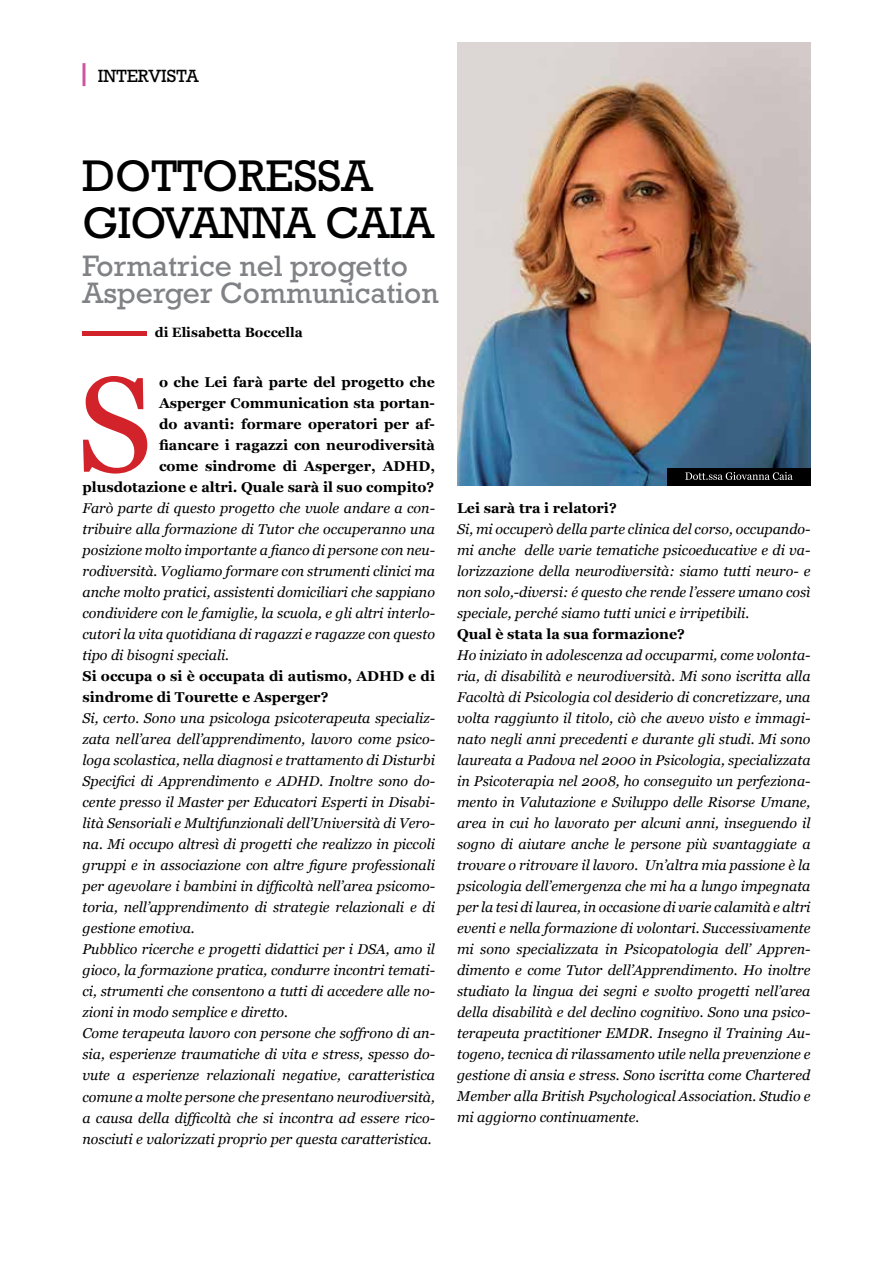
<style>
.page{position:relative;width:893px;height:1263px;background:#fff}
.page>*{position:absolute;margin:0;border:0;box-sizing:border-box;transform-origin:0 0}
.t1{font:135px "Georgia";color:#d2232a}
.t2{font:45px/46.5px "Rockwell";letter-spacing:-.01em;color:#000}
.t3{font:30px/27px "Rockwell";color:#808285}
.t4{font:18px "Rockwell";color:#000}
.t5{font:italic 14.25px/21px "Georgia";color:#000;text-align:justify}
.t6{font:700 14.25px/21px "Georgia";color:#000;text-align:right}
.t7{font:700 13.5px "Georgia";color:#000}
</style>
<div class="page">
<hr style="left:82px;top:63px;width:3px;height:23px;background:#cc57a0">
<hr style="left:82px;top:332px;width:65px;height:4px;background:#d2232a">
<img style="left:457px;top:43px;width:353px;height:443px">
<div style="left:667px;top:469px;width:143px;height:17px;background:#000"></div>
<svg style="left:685px;top:472px;width:108px;height:8px"></svg>
<p class="t4" style="left:98px;top:65px;width:103px">INTERVISTA</p>
<h2 class="t2" style="left:82px;top:152px;width:353px">DOTTORESSA<br>GIOVANNA CAIA</h2>
<h3 class="t3" style="left:82px;top:252px;width:358px">Formatrice nel progetto<br>Asperger Communication</h3>
<p class="t7" style="left:155px;top:325px;width:150px">di Elisabetta Boccella</p>
<h1 class="t1" style="left:77px;top:348px;width:77px">S</h1>
<p class="t6" style="left:82px;top:372px;width:354px">o che Lei farà parte del progetto che<br>Asperger Communication sta portan-<br>do avanti: formare operatori per af-<br>fiancare i ragazzi con neurodiversità<br>come sindrome di Asperger, ADHD, plusdotazione e altri. Quale sarà il suo compito?</p>
<p class="t5" style="left:82px;top:498px;width:354px">Farò parte di questo progetto che vuole andare a con&shy;tribuire alla formazione di Tutor che occuperanno una posizione molto importante a fianco di persone con neu&shy;rodiversità. Vogliamo formare con strumenti clinici ma anche molto pratici, assistenti domiciliari che sappiano condividere con le famiglie, la scuola, e gli altri interlo&shy;cutori la vita quotidiana di ragazzi e ragazze con questo tipo di bisogni speciali.</p>
<p class="t6" style="left:82px;top:666px;width:354px;text-align:left">Si occupa o si è occupata di autismo, ADHD e di sindrome di Tourette e Asperger?</p>
<p class="t5" style="left:82px;top:708px;width:354px;text-align:left">Si, certo. Sono una psicologa psicoterapeuta specializ&shy;zata nell’area dell’apprendimento, lavoro come psico&shy;loga scolastica, nella diagnosi e trattamento di Disturbi Specifici di Apprendimento e ADHD. Inoltre sono do&shy;cente presso il Master per Educatori Esperti in Disabi&shy;lità Sensoriali e Multifunzionali dell’Università di Vero&shy;na. Mi occupo altresì di progetti che realizzo in piccoli gruppi e in associazione con altre figure professionali per agevolare i bambini in difficoltà nell’area psicomo&shy;toria, nell’apprendimento di strategie relazionali e di gestione emotiva.<br>Pubblico ricerche e progetti didattici per i DSA, amo il gioco, la formazione pratica, condurre incontri temati&shy;ci, strumenti che consentono a tutti di accedere alle no&shy;zioni in modo semplice e diretto.<br>Come terapeuta lavoro con persone che soffrono di an&shy;sia, esperienze traumatiche di vita e stress, spesso do&shy;vute a esperienze relazionali negative, caratteristica comune a molte persone che presentano neurodiversità, a causa della difficoltà che si incontra ad essere rico&shy;nosciuti e valorizzati proprio per questa caratteristica.</p>
<p class="t6" style="left:457px;top:497px;width:161px">Lei sarà tra i relatori?</p>
<p class="t5" style="left:457px;top:518px;width:355px">Si, mi occuperò della parte clinica del corso, occupando&shy;mi anche delle varie tematiche psicoeducative e di va&shy;lorizzazione della neurodiversità: siamo tutti neuro- e non solo,-diversi: é questo che rende l’essere umano così speciale, perché siamo tutti unici e irripetibili.</p>
<p class="t6" style="left:457px;top:623px;width:229px">Qual è stata la sua formazione?</p>
<p class="t5" style="left:457px;top:644px;width:355px">Ho iniziato in adolescenza ad occuparmi, come volonta&shy;ria, di disabilità e neurodiversità. Mi sono iscritta alla Facoltà di Psicologia col desiderio di concretizzare, una volta raggiunto il titolo, ciò che avevo visto e immagi&shy;nato negli anni precedenti e durante gli studi. Mi sono laureata a Padova nel 2000 in Psicologia, specializzata in Psicoterapia nel 2008, ho conseguito un perfeziona&shy;mento in Valutazione e Sviluppo delle Risorse Umane, area in cui ho lavorato per alcuni anni, inseguendo il sogno di aiutare anche le persone più svantaggiate a trovare o ritrovare il lavoro. Un’altra mia passione è la psicologia dell’emergenza che mi ha a lungo impegnata per la tesi di laurea, in occasione di varie calamità e altri eventi e nella formazione di volontari. Successivamente mi sono specializzata in Psicopatologia dell’ Appren&shy;dimento e come Tutor dell’Apprendimento. Ho inoltre studiato la lingua dei segni e svolto progetti nell’area della disabilità e del declino cognitivo. Sono una psico&shy;terapeuta practitioner EMDR. Insegno il Training Au&shy;togeno, tecnica di rilassamento utile nella prevenzione e gestione di ansia e stress. Sono iscritta come Chartered Member alla British Psychological Association. Studio e mi aggiorno continuamente.</p>
</div>
